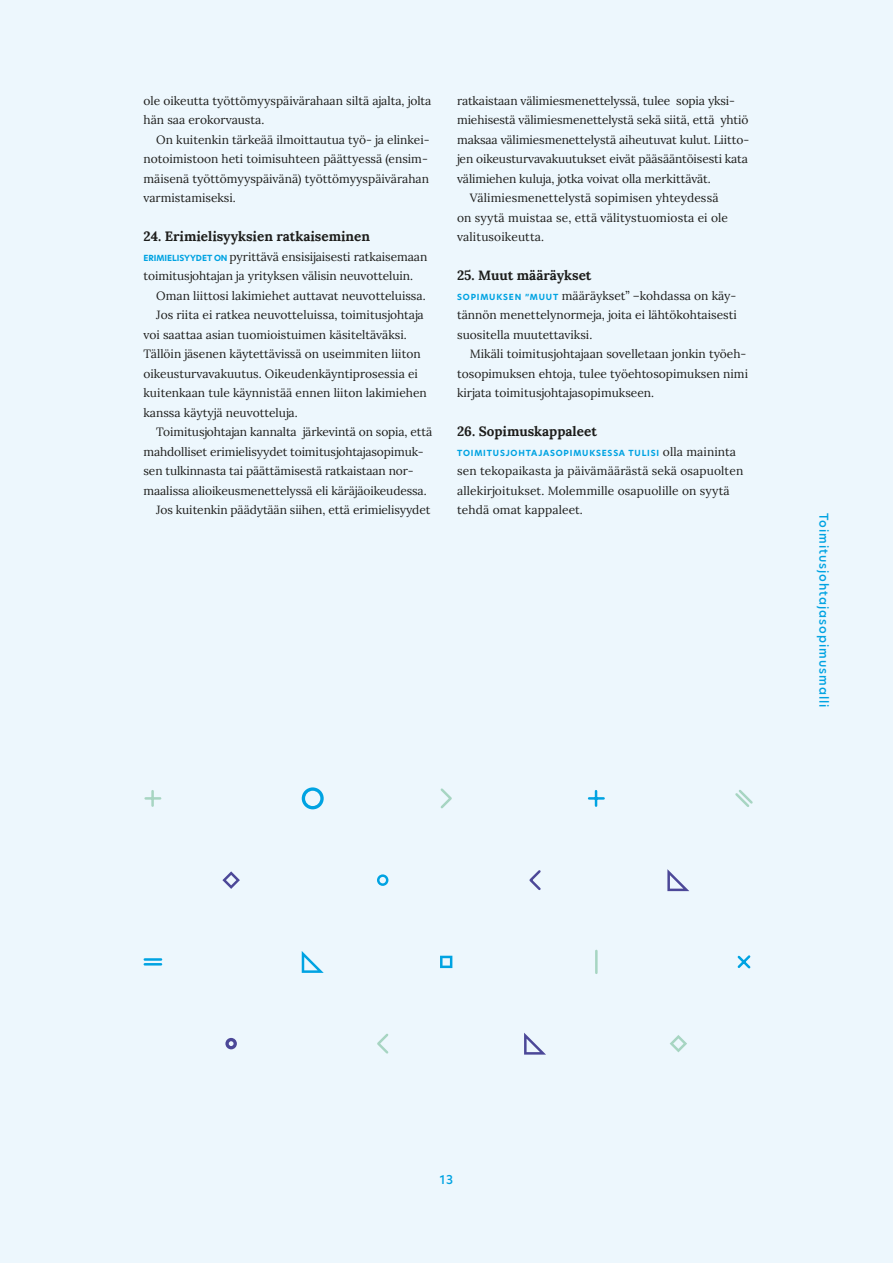
<style>
.page{position:relative;width:893px;height:1263px;background:#edf7fd}
.page>*{position:absolute;margin:0;border:0;box-sizing:border-box;transform-origin:0 0}
.Ala_ala_otsikko{font:700 13.5px "Lora";color:#1d1d1b}
.leipis{font:12px/19.5px "Lora";color:#1d1d1b}
.leipis_eka_kappale{font:12px/19.5px "Lora";color:#1d1d1b}
.t1{font:500 12px "Hero New";letter-spacing:.08em;color:#00a3e2}
.leipis_eka_kappale-2{font:700 8.25px "Hero New";letter-spacing:.1em;color:#00a3e2}
.s1{font-family:"Hero New";font-weight:700;font-size:8.25px;color:#00a3e2}
.s2{font-family:"Lora";font-weight:400;font-size:12px;color:#1d1d1b}
</style>
<div class="page">
<svg style="left:222px;top:871px;width:18px;height:18px"></svg>
<svg style="left:529px;top:870px;width:12px;height:20px"></svg>
<svg style="left:377px;top:874px;width:11px;height:12px"></svg>
<svg style="left:667px;top:869px;width:22px;height:22px"></svg>
<hr style="left:146px;top:797px;width:14px;height:3px;background:#a7d5c2">
<hr style="left:151px;top:791px;width:3px;height:15px;background:#a7d5c2">
<svg style="left:440px;top:788px;width:12px;height:21px"></svg>
<svg style="left:302px;top:787px;width:22px;height:22px"></svg>
<svg style="left:735px;top:790px;width:18px;height:17px"></svg>
<hr style="left:589px;top:797px;width:15px;height:3px;background:#00a3e2">
<svg style="left:595px;top:791px;width:2px;height:15px"></svg>
<svg style="left:143px;top:951px;width:608px;height:22px"></svg>
<svg style="left:670px;top:1035px;width:17px;height:17px"></svg>
<svg style="left:225px;top:1038px;width:12px;height:11px"></svg>
<svg style="left:524px;top:1033px;width:22px;height:21px"></svg>
<svg style="left:377px;top:1033px;width:12px;height:21px"></svg>
<p class="leipis" style="left:144px;top:90px;width:289px">ole oikeutta työttömyyspäivärahaan siltä ajalta, jolta hän saa erokorvausta.</p>
<p class="leipis" style="left:144px;top:129px;width:288px;text-indent:13px">On kuitenkin tärkeää ilmoittautua työ- ja elinkei&shy;notoimistoon heti toimisuhteen päättyessä (ensim&shy;mäisenä työttömyyspäivänä) työttömyyspäivärahan varmistamiseksi.</p>
<p class="Ala_ala_otsikko" style="left:144px;top:225px;width:228px">24. Erimielisyyksien ratkaiseminen</p>
<p class="leipis_eka_kappale" style="left:144px;top:246px;width:285px"><span class="s1">ERIMIELISYYDET ON</span> pyrittävä ensisijaisesti ratkaisemaan toimitusjohtajan ja yrityksen välisin neuvotteluin.</p>
<p class="leipis" style="left:156px;top:285px;width:271px">Oman liittosi lakimiehet auttavat neuvotteluissa.</p>
<p class="leipis" style="left:144px;top:304px;width:285px;text-indent:13px">Jos riita ei ratkea neuvotteluissa, toimitusjohtaja voi saattaa asian tuomioistuimen käsiteltäväksi.<br>Tällöin jäsenen käytettävissä on useimmiten liiton oikeusturvavakuutus. Oikeudenkäyntiprosessia ei kuitenkaan tule käynnistää ennen liiton lakimiehen kanssa käytyjä neuvotteluja.</p>
<p class="leipis" style="left:144px;top:421px;width:290px;text-indent:13px">Toimitusjohtajan kannalta järkevintä on sopia, että mahdolliset erimielisyydet toimitusjohtajasopimuk&shy;sen tulkinnasta tai päättämisestä ratkaistaan nor&shy;maalissa alioikeusmenettelyssä eli käräjäoikeudessa.</p>
<p class="leipis" style="left:156px;top:499px;width:276px">Jos kuitenkin päädytään siihen, että erimielisyydet</p>
<p class="leipis" style="left:457px;top:90px;width:294px">ratkaistaan välimiesmenettelyssä, tulee sopia yksi&shy;miehisestä välimiesmenettelystä sekä siitä, että yhtiö maksaa välimiesmenettelystä aiheutuvat kulut. Liitto&shy;jen oikeusturvavakuutukset eivät pääsääntöisesti kata välimiehen kuluja, jotka voivat olla merkittävät.</p>
<p class="leipis" style="left:457px;top:187px;width:272px;text-indent:13px">Välimiesmenettelystä sopimisen yhteydessä on syytä muistaa se, että välitystuomiosta ei ole valitusoikeutta.</p>
<p class="Ala_ala_otsikko" style="left:457px;top:264px;width:136px">25. Muut määräykset</p>
<p class="leipis_eka_kappale" style="left:457px;top:285px;width:281px;text-align:justify"><span class="s1">SOPIMUKSEN ”MUUT</span> määräykset” –kohdassa on käy&shy;tännön menettelynormeja, joita ei lähtökohtaisesti suositella muutettaviksi.</p>
<p class="leipis" style="left:457px;top:343px;width:292px;text-indent:13px">Mikäli toimitusjohtajaan sovelletaan jonkin työeh&shy;tosopimuksen ehtoja, tulee työehtosopimuksen nimi kirjata toimitusjohtajasopimukseen.</p>
<p class="Ala_ala_otsikko" style="left:457px;top:420px;width:141px">26. Sopimuskappaleet</p>
<p class="leipis_eka_kappale-2" style="left:457px;top:447px;width:281px">TOIMITUSJOHTAJASOPIMUKSESSA TULISI <span class="s2">olla maininta</span></p>
<p class="leipis_eka_kappale" style="left:457px;top:460px;width:288px">sen tekopaikasta ja päivämäärästä sekä osapuolten allekirjoitukset. Molemmille osapuolille on syytä tehdä omat kappaleet.</p>
<p class="t1" style="left:832px;top:513px;width:196px;rotate:90deg">Toimitusjohtajasopimusmalli</p>
<p class="t1" style="left:440px;top:1172px;width:15px">13</p>
</div>
